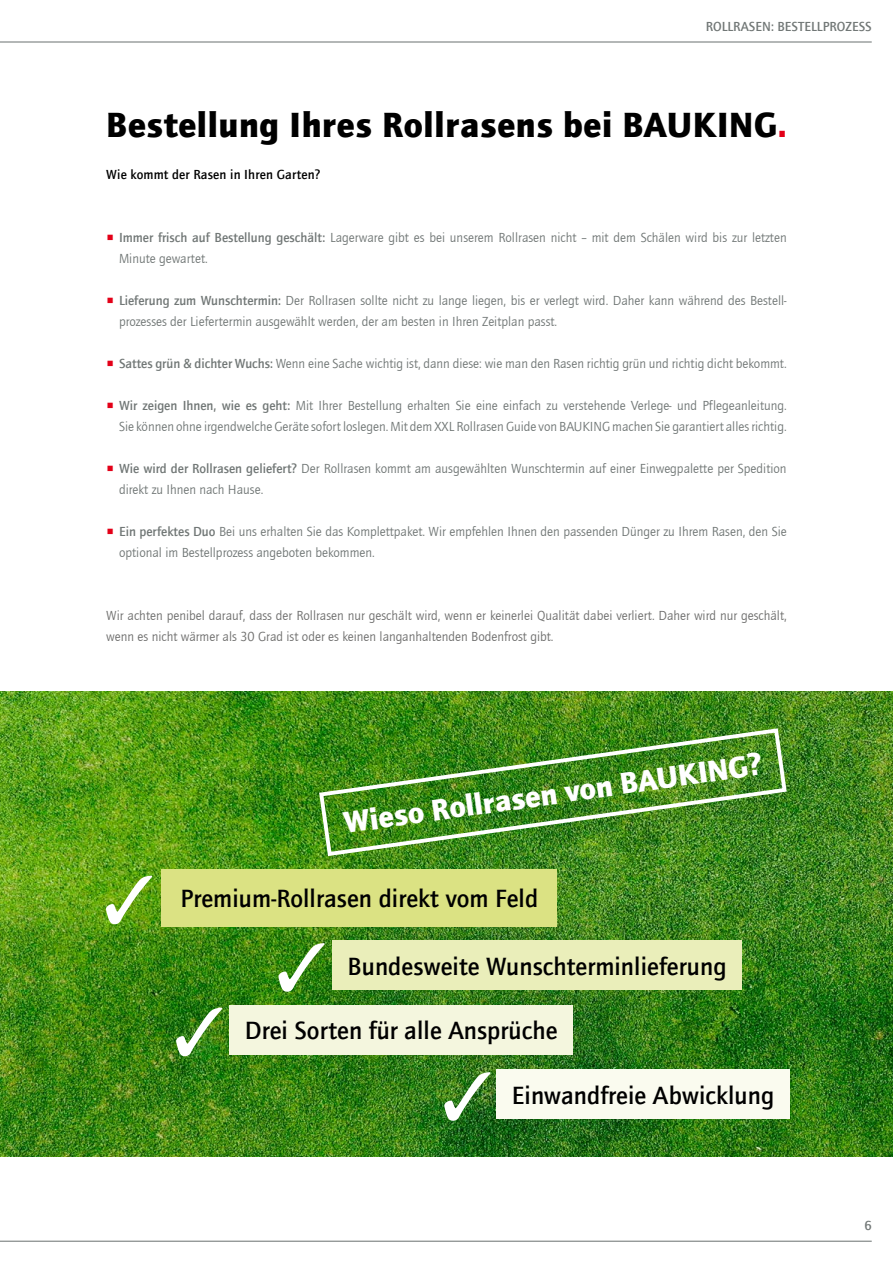
<style>
.page{position:relative;width:893px;height:1263px;background:#fff}
.page>*{position:absolute;margin:0;border:0;box-sizing:border-box;transform-origin:0 0}
.t1{font:900 36px "Quay Sans ITC Com";letter-spacing:.02em;color:#000}
.t2{font:900 30.9px "Quay Sans ITC Com";color:#fff}
.t3{font:500 25.65px "Quay Sans ITC Com";letter-spacing:.005em;color:#000}
.t4{font:13.5px/21px "Quay Sans ITC Com";color:#717776}
.t5{font:13.5px/21px "Quay Sans ITC Com";color:#6f6f6e}
.t6{font:500 13.5px "Quay Sans ITC Com";letter-spacing:.01em;color:#000}
.t7{font:500 13.5px "Quay Sans ITC Com";letter-spacing:.005em;color:#717776}
.s1{color:#e30018}
.s2{font-weight:500}
.s3{color:#fff}
</style>
<div class="page">
<hr style="left:0;top:1241px;width:872px;height:1px;background:#717776">
<hr style="left:0;top:41px;width:872px;height:2px;background:#717776">
<img style="left:0;top:692px;width:893px;height:465px">
<div style="left:161px;top:869px;width:396px;height:57px;background:#dbe283"></div>
<div style="left:332px;top:940px;width:410px;height:50px;background:#eaeeba"></div>
<div style="left:230px;top:1005px;width:343px;height:50px;background:#f4f6de"></div>
<div style="left:496px;top:1069px;width:294px;height:50px;background:#fafbef"></div>
<img style="left:317px;top:726px;width:472px;height:132px">
<p class="t7" style="left:706px;top:18px;width:168px">ROLLRASEN: BESTELLPROZESS</p>
<h1 class="t1" style="left:106px;top:101px;width:682px">Bestellung Ihres Rollrasens bei BAUKING<span class="s1">.</span></h1>
<p class="t6" style="left:106px;top:166px;width:216px">Wie kommt der Rasen in Ihren Garten?</p>
<p class="t4" style="left:119px;top:226px;width:669px;text-indent:-13px"><span class="s1">▪</span> <span class="s2">Immer frisch auf Bestellung geschält:</span> Lagerware gibt es bei unserem Rollrasen nicht – mit dem Schälen wird bis zur letzten<br>Minute gewartet.</p>
<p class="t4" style="left:119px;top:289px;width:669px;text-indent:-13px"><span class="s1">▪</span> <span class="s2">Lieferung zum Wunschtermin:</span> Der Rollrasen sollte nicht zu lange liegen, bis er verlegt wird. Daher kann während des Bestell&shy;prozesses der Liefertermin ausgewählt werden, der am besten in Ihren Zeitplan passt.</p>
<p class="t4" style="left:106px;top:352px;width:682px"><span class="s1">▪</span> <span class="s2">Sattes grün &amp; dichter Wuchs:</span> Wenn eine Sache wichtig ist, dann diese: wie man den Rasen richtig grün und richtig dicht bekommt.</p>
<p class="t4" style="left:106px;top:394px;width:682px;text-align:right"><span class="s1">▪</span> <span class="s2">Wir zeigen Ihnen, wie es geht:</span> Mit Ihrer Bestellung erhalten Sie eine einfach zu verstehende Verlege- und Pflegeanleitung.<br>Sie können ohne irgendwelche Geräte sofort loslegen. Mit dem XXL Rollrasen Guide von BAUKING machen Sie garantiert alles richtig.</p>
<p class="t4" style="left:119px;top:457px;width:669px;text-indent:-13px"><span class="s1">▪</span> <span class="s2">Wie wird der Rollrasen geliefert?</span> Der Rollrasen kommt am ausgewählten Wunschtermin auf einer Einwegpalette per Spedition direkt zu Ihnen nach Hause.</p>
<p class="t4" style="left:119px;top:520px;width:669px;text-indent:-13px"><span class="s1">▪</span> <span class="s2">Ein perfektes Duo</span> Bei uns erhalten Sie das Komplettpaket. Wir empfehlen Ihnen den passenden Dünger zu Ihrem Rasen, den Sie optional im Bestellprozess angeboten bekommen.</p>
<p class="t5" style="left:106px;top:605px;width:682px">Wir achten penibel darauf, dass der Rollrasen nur geschält wird, wenn er keinerlei Qualität dabei verliert. Daher wird nur geschält, wenn es nicht wärmer als 30 Grad ist oder es keinen langanhaltenden Bodenfrost gibt.</p>
<h2 class="t2" style="left:341px;top:803px;width:424px;rotate:-8deg">Wieso Rollrasen von BAUKING?</h2>
<h3 class="t3" style="left:103px;top:883px;width:436px"><span class="s3">✓</span> Premium-Rollrasen direkt vom Feld</h3>
<h3 class="t3" style="left:276px;top:951px;width:452px"><span class="s3">✓</span> Bundesweite Wunschterminlieferung</h3>
<h3 class="t3" style="left:173px;top:1015px;width:386px"><span class="s3">✓</span> Drei Sorten für alle Ansprüche</h3>
<h3 class="t3" style="left:442px;top:1080px;width:334px"><span class="s3">✓</span> Einwandfreie Abwicklung</h3>
<p class="t7" style="left:864px;top:1217px;width:9px">6</p>
</div>
